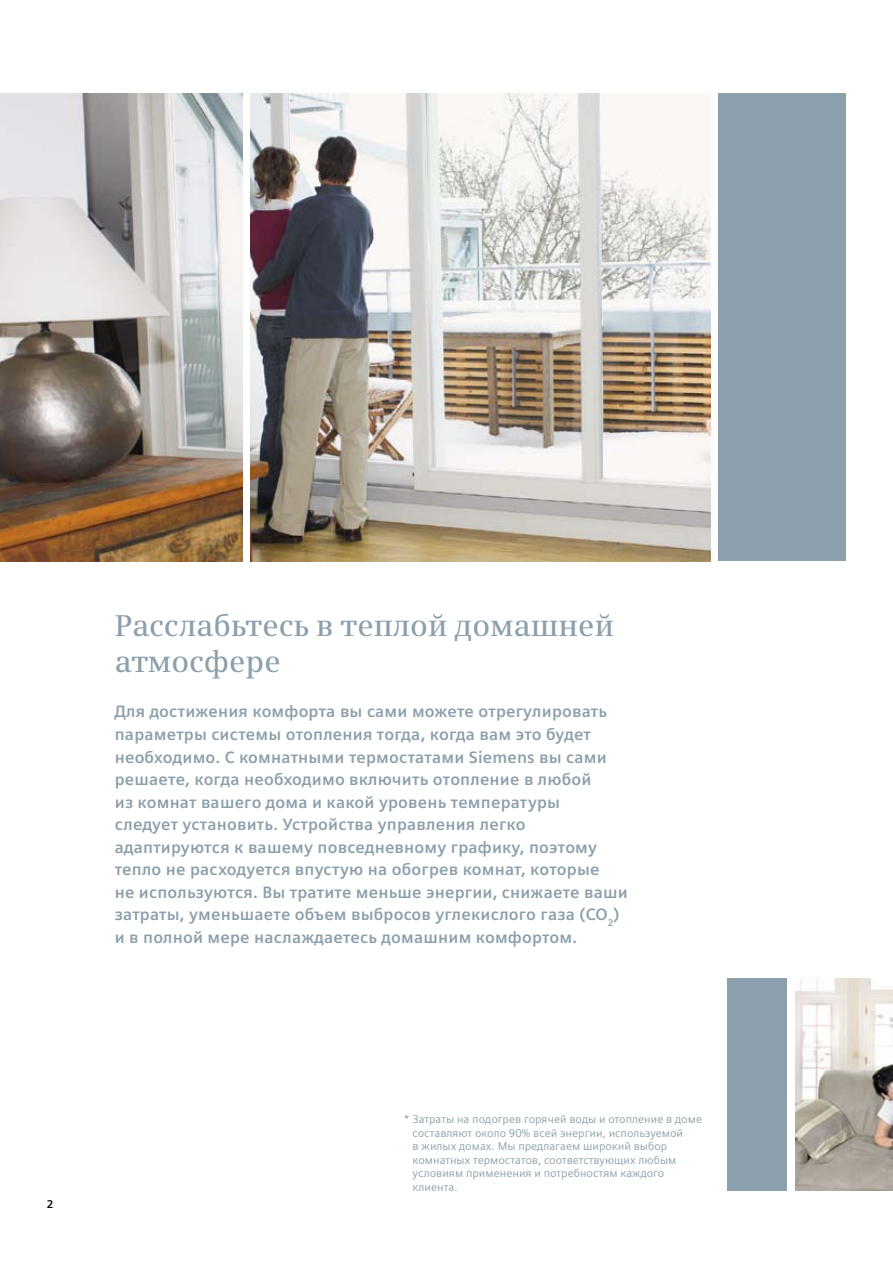
<style>
.page{position:relative;width:893px;height:1263px;background:#fff}
.page>*{position:absolute;margin:0;border:0;box-sizing:border-box;transform-origin:0 0}
.t1{font:600 30px/36px "Siemens Serif OT";color:#8c9fac}
.t2{font:700 16.5px/22.5px "Siemens Sans OT";letter-spacing:.01em;color:#8c9fac}
.t3{font:11.25px/13.5px "Siemens Sans OT";color:#8c9fac}
.t4{font:700 11.25px "Siemens Sans OT";color:#000}
</style>
<div class="page">
<img style="left:795px;top:978px;width:98px;height:213px">
<div style="left:727px;top:978px;width:60px;height:213px;background:#8c9fac"></div>
<img style="left:0;top:94px;width:242px;height:467px">
<div style="left:719px;top:94px;width:127px;height:467px;background:#8c9fac"></div>
<img style="left:251px;top:94px;width:459px;height:467px">
<h1 class="t1" style="left:115px;top:607px;width:501px">Расслабьтесь в теплой домашней атмосфере</h1>
<p class="t2" style="left:115px;top:701px;width:514px">Для достижения комфорта вы сами можете отрегулировать параметры системы отопления тогда, когда вам это будет необходимо. С комнатными термостатами Siemens вы сами решаете, когда необходимо включить отопление в любой<br>из комнат вашего дома и какой уровень температуры<br>следует установить. Устройства управления легко адаптируются к вашему повседневному графику, поэтому тепло не расходуется впустую на обогрев комнат, которые<br>не используются. Вы тратите меньше энергии, снижаете ваши затраты, уменьшаете объем выбросов углекислого газа (CO<sub>2</sub>) и в полной мере наслаждаетесь домашним комфортом.</p>
<p class="t4" style="left:47px;top:1197px;width:8px">2</p>
<p class="t3" style="left:413px;top:1112px;width:291px;text-indent:-9px">* Затраты на подогрев горячей воды и отопление в доме составляют около 90% всей энергии, используемой<br>в жилых домах. Мы предлагаем широкий выбор комнатных термостатов, соответствующих любым условиям применения и потребностям каждого клиента.</p>
</div>
